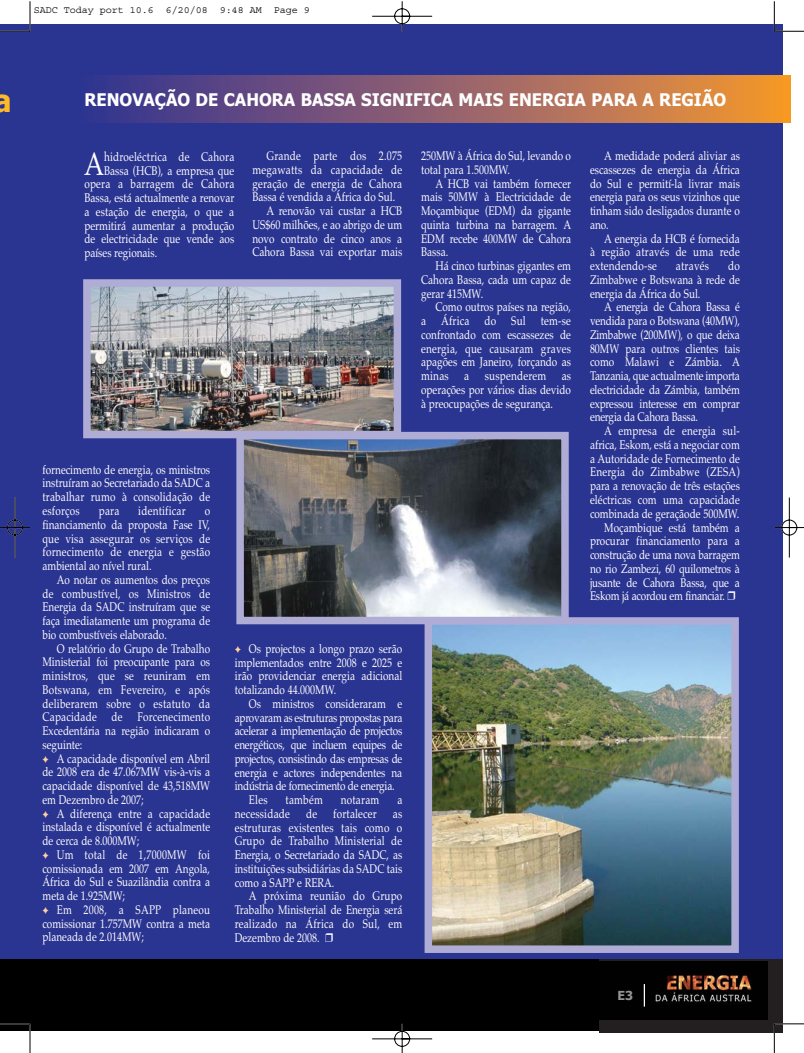
<style>
.page{position:relative;width:804px;height:1053px;background:#fff}
.page>*{position:absolute;margin:0;border:0;box-sizing:border-box;transform-origin:0 0}
.t1{font:32.25px "Palatino";color:#fff;scale:.8 1}
.t2{font:700 31.25px "Tahoma";color:#fdba25;scale:.95 1}
.t3{font:700 17.5px "Tahoma";color:#fff;scale:.95 1}
.t4{font:12.5px/13.8px "Palatino";color:#fff;text-align:justify;scale:.8 1}
.t5{font:12.5px "Palatino";letter-spacing:.02em;color:#fff;scale:.8 1}
.t6{font:12.5px "Palatino";letter-spacing:-.02em;color:#fff;scale:.8 1}
.t7{font:700 12.5px "Tahoma";color:#939598}
.t8{font:10px "Courier";color:#000}
.s1{color:#fed3a1}
</style>
<div class="page">
<img style="left:0;top:1px;width:804px;height:1051px">
<p class="t8" style="left:34px;top:6px;width:278px">SADC Today port 10.6 6/20/08 9:48 AM Page 9</p>
<h2 class="t2" style="left:-7px;top:88px;width:20px">a</h2>
<h3 class="t3" style="left:84px;top:93px;width:677px">RENOVAÇÃO DE CAHORA BASSA SIGNIFICA MAIS ENERGIA PARA A REGIÃO</h3>
<h1 class="t1" style="left:84px;top:151px;width:27px">A</h1>
<p class="t5" style="left:104px;top:152px;width:164px">hidroeléctrica de Cahora</p>
<p class="t4" style="left:104px;top:165px;width:164px">Bassa (HCB), a empresa que</p>
<p class="t5" style="left:84px;top:179px;width:189px">opera a barragem de Cahora</p>
<p class="t4" style="left:84px;top:192px;width:189px">Bassa, está actualmente a renovar</p>
<p class="t4" style="left:84px;top:206px;width:189px">a estação de energia, o que a</p>
<p class="t4" style="left:84px;top:220px;width:189px">permitirá aumentar a produção</p>
<p class="t4" style="left:84px;top:234px;width:189px">de electricidade que vende aos</p>
<p class="t4" style="left:84px;top:247px;width:93px">países regionais.</p>
<p class="t5" style="left:266px;top:151px;width:171px">Grande parte dos 2.075</p>
<p class="t5" style="left:252px;top:165px;width:189px">megawatts da capacidade de</p>
<p class="t4" style="left:252px;top:178px;width:189px">geração de energia de Cahora</p>
<p class="t4" style="left:252px;top:192px;width:180px">Bassa é vendida a África do Sul.</p>
<p class="t4" style="left:266px;top:205px;width:171px">A renovão vai custar a HCB</p>
<p class="t4" style="left:252px;top:219px;width:189px">US$60 milhões, e ao abrigo de um</p>
<p class="t4" style="left:252px;top:233px;width:189px">novo contrato de cinco anos a</p>
<p class="t4" style="left:252px;top:247px;width:189px">Cahora Bassa vai exportar mais</p>
<p class="t4" style="left:43px;top:464px;width:211px">fornecimento de energia, os ministros instruíram ao Secretariado da SADC a trabalhar rumo à consolidação de esforços</p>
<p class="t4" style="left:99px;top:505px;width:27px">para</p>
<p class="t5" style="left:138px;top:506px;width:61px">identificar</p>
<p class="t4" style="left:43px;top:505px;width:211px;text-indent:162px">o financiamento da proposta Fase IV, que visa assegurar os serviços de fornecimento de energia e gestão ambiental ao nível rural.</p>
<p class="t4" style="left:43px;top:574px;width:211px;text-indent:14px">Ao notar os aumentos dos preços de combustível, os Ministros de Energia da SADC instruíram que se faça imediatamente um programa de bio combustíveis elaborado.</p>
<p class="t4" style="left:43px;top:643px;width:211px;text-align:left;text-indent:14px">O relatório do Grupo de Trabalho<br>Ministerial foi preocupante para os ministros, que se reuniram em<br>Botswana, em Fevereiro, e após deliberarem sobre o estatuto da<br>Capacidade de Forcenecimento<br>Excedentária na região indicaram o seguinte:<br><span class="s1">✦</span> A capacidade disponível em Abril de 2008 era de 47.067MW vis-à-vis a capacidade disponível de 43,518MW em Dezembro de 2007;<br><span class="s1">✦</span> A diferença entre a capacidade instalada e disponível é actualmente de cerca de 8.000MW;<br><span class="s1">✦</span> Um total de 1,7000MW foi comissionada em 2007 em Angola,<br>África do Sul e Suazilândia contra a meta de 1.925MW;<br><span class="s1">✦</span> Em 2008, a SAPP planeou comissionar 1.757MW contra a meta planeada de 2.014MW;</p>
<p class="t4" style="left:235px;top:643px;width:211px"><span class="s1">✦</span> Os projectos a longo prazo serão implementados entre 2008 e 2025 e irão providenciar energia adicional totalizando 44.000MW.</p>
<p class="t4" style="left:249px;top:698px;width:193px">Os ministros consideraram e</p>
<p class="t6" style="left:235px;top:712px;width:211px">aprovaram as estruturas propostas para</p>
<p class="t6" style="left:235px;top:726px;width:211px">acelerar a implementação de projectos</p>
<p class="t6" style="left:235px;top:740px;width:211px">energéticos, que incluem equipes de</p>
<p class="t6" style="left:235px;top:753px;width:211px">projectos, consistindo das empresas de</p>
<p class="t4" style="left:235px;top:767px;width:211px">energia e actores independentes na</p>
<p class="t6" style="left:235px;top:781px;width:201px">indústria de fornecimento de energia.</p>
<p class="t4" style="left:249px;top:794px;width:25px">Eles</p>
<p class="t4" style="left:286px;top:794px;width:48px">também</p>
<p class="t5" style="left:341px;top:795px;width:50px">notaram</p>
<p class="t4" style="left:397px;top:794px;width:8px">a</p>
<p class="t5" style="left:235px;top:808px;width:71px">necessidade</p>
<p class="t4" style="left:306px;top:808px;width:15px">de</p>
<p class="t5" style="left:333px;top:808px;width:56px">fortalecer</p>
<p class="t4" style="left:235px;top:808px;width:211px;text-indent:158px">as estruturas existentes tais como o Grupo de Trabalho Ministerial de Energia, o Secretariado da SADC, as instituições subsidiárias da SADC tais como a SAPP e RERA.</p>
<p class="t4" style="left:235px;top:890px;width:211px;text-indent:14px">A próxima reunião do Grupo Trabalho Ministerial de Energia será realizado na África do Sul, em Dezembro de 2008. ❒</p>
<p class="t4" style="left:421px;top:150px;width:189px">250MW à África do Sul, levando o total para 1.500MW.</p>
<p class="t4" style="left:421px;top:178px;width:189px;text-indent:14px">A HCB vai também fornecer mais 50MW à Electricidade de Moçambique (EDM) da gigante quinta turbina na barragem. A EDM recebe 400MW de Cahora Bassa.</p>
<p class="t4" style="left:421px;top:260px;width:189px;text-indent:14px">Há cinco turbinas gigantes em Cahora Bassa, cada um capaz de gerar 415MW.</p>
<p class="t4" style="left:421px;top:302px;width:189px;text-indent:14px">Como outros países na região, a África do Sul tem-se confrontado com escassezes de energia, que causaram graves apagões em Janeiro, forçando as minas a suspenderem as operações por vários dias devido à preocupações de segurança.</p>
<p class="t4" style="left:590px;top:150px;width:189px;text-indent:14px">A medidade poderá aliviar as escassezes de energia da África do Sul e permití-la livrar mais energia para os seus vizinhos que tinham sido desligados durante o ano.</p>
<p class="t4" style="left:590px;top:233px;width:189px;text-indent:14px">A energia da HCB é fornecida à região através de uma rede extendendo-se</p>
<p class="t4" style="left:590px;top:260px;width:189px;text-indent:138px">do Zimbabwe e Botswana à rede de energia da África do Sul.</p>
<p class="t4" style="left:590px;top:302px;width:189px;text-indent:14px">A energia de Cahora Bassa é vendida para o Botswana (40MW), Zimbabwe (200MW), o que deixa 80MW para outros clientes tais como Malawi e Zámbia. A Tanzania, que actualmente importa electricidade da Zámbia, também expressou interesse em comprar energia da Cahora Bassa.</p>
<p class="t5" style="left:604px;top:426px;width:171px">A empresa de energia sul-</p>
<p class="t4" style="left:590px;top:439px;width:189px">africa, Eskom, está a negociar com</p>
<p class="t4" style="left:590px;top:453px;width:189px">a Autoridade de Fornecimento de</p>
<p class="t5" style="left:590px;top:467px;width:189px">Energia do Zimbabwe (ZESA)</p>
<p class="t4" style="left:590px;top:480px;width:189px">para a renovação de três estações</p>
<p class="t4" style="left:590px;top:494px;width:189px">eléctricas com uma capacidade</p>
<p class="t4" style="left:590px;top:508px;width:188px">combinada de geraçãode 500MW.</p>
<p class="t4" style="left:604px;top:522px;width:171px">Moçambique está também a</p>
<p class="t4" style="left:590px;top:535px;width:189px">procurar financiamento para a</p>
<p class="t4" style="left:590px;top:549px;width:189px">construção de uma nova barragem</p>
<p class="t4" style="left:590px;top:563px;width:189px">no rio Zambezi, 60 quilometros à</p>
<p class="t4" style="left:590px;top:577px;width:189px">jusante de Cahora Bassa, que a</p>
<p class="t4" style="left:590px;top:590px;width:184px">Eskom já acordou em financiar. ❒</p>
<p class="t5" style="left:676px;top:261px;width:43px">através</p>
<p class="t7" style="left:617px;top:990px;width:17px">E3</p>
</div>
